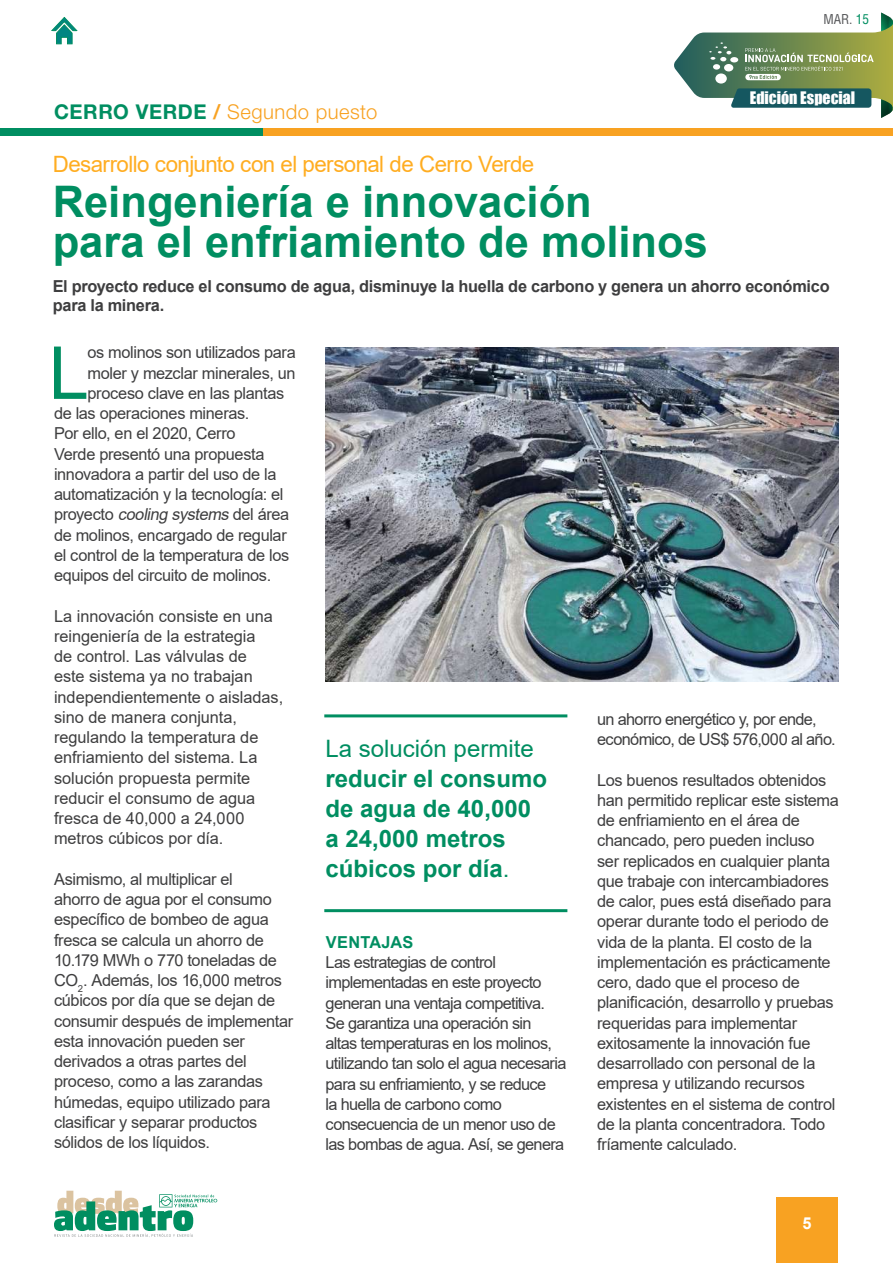
<style>
.page{position:relative;width:893px;height:1263px;background:#fff}
.page>*{position:absolute;margin:0;border:0;box-sizing:border-box;transform-origin:0 0}
.t1{font:73.05px "Arial";color:#008e61}
.t2{font:700 43.5px/40.5px "Arial";color:#008e61}
.t3{font:700 24px/30px "Arial";color:#008e61}
.t4{font:24px "Arial";color:#008e61}
.t5{font:22.5px "Arial";letter-spacing:-.025em;color:#ffad21}
.t6{font:300 20.4px "Helvetica Neue LT Std";letter-spacing:.025em;color:#f8a222}
.t7{font:16.5px/20.2px "Arial";letter-spacing:-.02em;color:#3e3e3f}
.t8{font:16.5px/20.2px "Arial";letter-spacing:-.04em;color:#3e3e3f}
.t9{font:16.5px/20.2px "Arial";color:#3e3e3f}
.t10{font:700 16.5px/19.5px "Arial";letter-spacing:-.015em;color:#3e3e3f}
.t11{font:700 16.5px "Arial";letter-spacing:.01em;color:#008e61}
.t12{font:700 16.5px "Arial";color:#fff}
.t13{font:15.9px "Impact";color:#fff}
.t14{font:condensed 13.35px "Helvetica LT Std";color:#57585a}
.s1{font-weight:700;color:#008e61}
.s2{font-weight:700}
.s3{color:#008e61}
.s4{font-style:italic}
.s5{font-weight:400}
</style>
<div class="page">
<div style="left:776px;top:1197px;width:62px;height:66px;background:#f8a222"></div>
<svg style="left:54px;top:1191px;width:163px;height:46px"></svg>
<svg style="left:674px;top:13px;width:219px;height:105px"></svg>
<svg style="left:51px;top:17px;width:27px;height:28px"></svg>
<img style="left:326px;top:348px;width:513px;height:334px">
<hr style="left:324px;top:714px;width:243px;height:3px;background:#008e61">
<hr style="left:324px;top:909px;width:243px;height:3px;background:#008e61">
<div style="left:0;top:128px;width:267px;height:8px;background:#008e61"></div>
<div style="left:264px;top:128px;width:629px;height:8px;background:#f8a222"></div>
<p class="t6" style="left:54px;top:99px;width:325px"><span class="s1">CERRO VERDE</span> <span class="s2">/</span> Segundo puesto</p>
<h3 class="t5" style="left:53px;top:148px;width:483px">Desarrollo conjunto con el personal de Cerro Verde</h3>
<h2 class="t2" style="left:53px;top:182px;width:657px">Reingeniería e innovación<br>para el enfriamiento de molinos</h2>
<p class="t14" style="left:823px;top:10px;width:47px">MAR. <span class="s3">15</span></p>
<p class="t13" style="left:750px;top:86px;width:107px">Edición Especial</p>
<p class="t10" style="left:53px;top:276px;width:778px">El proyecto reduce el consumo de agua, disminuye la huella de carbono y genera un ahorro económico para la minera.</p>
<h1 class="t1" style="left:49px;top:323px;width:42px">L</h1>
<p class="t7" style="left:87px;top:342px;width:210px">os molinos son utilizados para</p>
<p class="t7" style="left:87px;top:363px;width:210px">moler y mezclar minerales, un</p>
<p class="t7" style="left:87px;top:383px;width:198px">proceso clave en las plantas</p>
<p class="t7" style="left:54px;top:403px;width:197px">de las operaciones mineras.</p>
<p class="t7" style="left:54px;top:423px;width:183px">Por ello, en el 2020, Cerro</p>
<p class="t7" style="left:54px;top:444px;width:212px">Verde presentó una propuesta</p>
<p class="t7" style="left:54px;top:464px;width:224px">innovadora a partir del uso de la</p>
<p class="t7" style="left:54px;top:484px;width:231px">automatización y la tecnología: el</p>
<p class="t7" style="left:54px;top:504px;width:237px">proyecto <span class="s4">cooling systems</span>del área</p>
<p class="t7" style="left:54px;top:525px;width:234px">de molinos, encargado de regular</p>
<p class="t7" style="left:54px;top:545px;width:237px">el control de la temperatura de los</p>
<p class="t7" style="left:54px;top:565px;width:219px">equipos del circuito de molinos.</p>
<p class="t9" style="left:54px;top:606px;width:231px">La innovación consiste en una reingeniería de la estrategia<br>de control. Las válvulas de<br>este sistema ya no trabajan independientemente o aisladas, sino de manera conjunta, regulando la temperatura de enfriamiento del sistema. La solución propuesta permite reducir el consumo de agua fresca de 40,000 a 24,000 metros cúbicos por día.</p>
<p class="t7" style="left:54px;top:869px;width:241px">Asimismo, al multiplicar el<br>ahorro de agua por el consumo específico de bombeo de agua fresca se calcula un ahorro de<br>10.179 MWh o 770 toneladas de<br>CO<sub>2</sub>. Además, los 16,000 metros cúbicos por día que se dejan de consumir después de implementar esta innovación pueden ser derivados a otras partes del proceso, como a las zarandas húmedas, equipo utilizado para clasificar y separar productos sólidos de los líquidos.</p>
<h3 class="t4" style="left:326px;top:732px;width:210px">La solución permite</h3>
<h3 class="t3" style="left:326px;top:764px;width:223px">reducir el consumo de agua de 40,000 a 24,000 metros cúbicos por día<span class="s5">.</span></h3>
<p class="t11" style="left:326px;top:930px;width:89px">VENTAJAS</p>
<p class="t8" style="left:326px;top:952px;width:242px">Las estrategias de control implementadas en este proyecto generan una ventaja competitiva.<br>Se garantiza una operación sin altas temperaturas en los molinos, utilizando tan solo el agua necesaria para su enfriamiento, y se reduce<br>la huella de carbono como consecuencia de un menor uso de las bombas de agua. Así, se genera</p>
<p class="t8" style="left:597px;top:709px;width:240px">un ahorro energético y, por ende, económico, de US$ 576,000 al año.</p>
<p class="t7" style="left:597px;top:770px;width:243px">Los buenos resultados obtenidos han permitido replicar este sistema de enfriamiento en el área de chancado, pero pueden incluso ser replicados en cualquier planta que trabaje con intercambiadores de calor, pues está diseñado para operar durante todo el periodo de vida de la planta. El costo de la implementación es prácticamente cero, dado que el proceso de planificación, desarrollo y pruebas requeridas para implementar exitosamente la innovación fue desarrollado con personal de la empresa y utilizando recursos existentes en el sistema de control de la planta concentradora. Todo fríamente calculado.</p>
<p class="t12" style="left:802px;top:1212px;width:11px">5</p>
</div>
